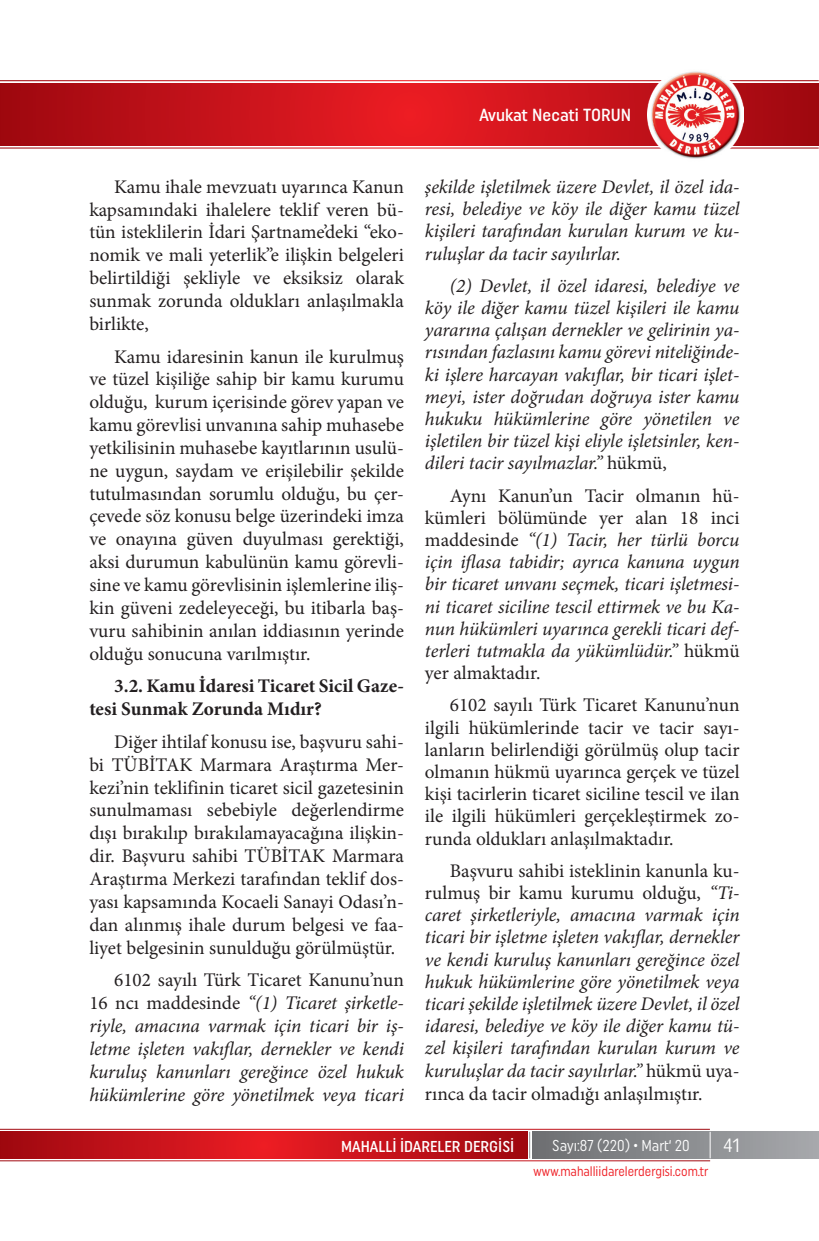
<style>
.page{position:relative;width:819px;height:1241px;background:#fff}
.page>*{position:absolute;margin:0;border:0;box-sizing:border-box;transform-origin:0 0}
.t1{font:italic 19.25px/22.2px "Minion Pro";letter-spacing:-.005em;color:#231f20;text-align:justify}
.t2{font:19.25px/22.8px "Minion Pro";color:#231f20;text-align:justify}
.t3{font:700 19.25px/22.8px "Minion Pro";color:#231f20}
.t4{font:19.25px "Uniform Condensed";color:#fff}
.t5{font:500 17.5px "Uniform Condensed";color:#fff}
.t6{font:500 15.75px "Uniform Condensed";color:#fff}
.t7{font:15.75px "Uniform Condensed";color:#fff;scale:.95 1}
.t8{font:13.83px "Uniform Condensed";color:#ee1d23;scale:.92 1}
.s1{font-style:normal}
</style>
<div class="page">
<svg style="left:0;top:83px;width:819px;height:62px;background:#c6121a"></svg>
<img style="left:647px;top:71px;width:96px;height:88px">
<div style="left:532px;top:1131px;width:287px;height:27px;background:linear-gradient(to right,#6d6f71,#a8a9ad)"></div>
<svg style="left:1px;top:1131px;width:526px;height:27px;background:#c41219"></svg>
<svg style="left:529px;top:1131px;width:1px;height:27px"></svg>
<svg style="left:709px;top:1131px;width:1px;height:27px"></svg>
<svg style="left:0;top:1128px;width:1px;height:33px"></svg>
<p class="t5" style="left:479px;top:105px;width:153px">Avukat Necati TORUN</p>
<p class="t2" style="left:89px;top:175px;width:316px;text-indent:25px">Kamu ihale mevzuatı uyarınca Kanun kapsamındaki ihalelere teklif veren bü&shy;tün isteklilerin İdari Şartname’deki “eko&shy;nomik ve mali yeterlik”e ilişkin belgeleri belirtildiği şekliyle ve eksiksiz olarak sunmak zorunda oldukları anlaşılmakla birlikte,</p>
<p class="t2" style="left:89px;top:345px;width:316px;text-indent:25px">Kamu idaresinin kanun ile kurulmuş ve tüzel kişiliğe sahip bir kamu kurumu olduğu, kurum içerisinde görev yapan ve kamu görevlisi unvanına sahip muhasebe yetkilisinin muhasebe kayıtlarının usulü&shy;ne uygun, saydam ve erişilebilir şekilde tutulmasından sorumlu olduğu, bu çer&shy;çevede söz konusu belge üzerindeki imza ve onayına güven duyulması gerektiği, aksi durumun kabulünün kamu görevli&shy;sine ve kamu görevlisinin işlemlerine iliş&shy;kin güveni zedeleyeceği, bu itibarla baş&shy;vuru sahibinin anılan iddiasının yerinde olduğu sonucuna varılmıştır.</p>
<p class="t3" style="left:89px;top:674px;width:316px;text-indent:25px">3.2. Kamu İdaresi Ticaret Sicil Gaze&shy;tesi Sunmak Zorunda Mıdır?</p>
<p class="t2" style="left:89px;top:730px;width:316px;text-indent:25px">Diğer ihtilaf konusu ise, başvuru sahi&shy;bi TÜBİTAK Marmara Araştırma Mer&shy;kezi’nin teklifinin ticaret sicil gazetesinin sunulmaması sebebiyle değerlendirme dışı bırakılıp bırakılamayacağına ilişkin&shy;dir. Başvuru sahibi TÜBİTAK Marmara Araştırma Merkezi tarafından teklif dos&shy;yası kapsamında Kocaeli Sanayi Odası’n&shy;dan alınmış ihale durum belgesi ve faa&shy;liyet belgesinin sunulduğu görülmüştür.</p>
<p class="t1" style="left:89px;top:968px;width:316px;line-height:22.8px;text-indent:25px"><span class="s1">6102 sayılı Türk Ticaret Kanunu’nun 16 ncı maddesinde</span> “(1) Ticaret şirketle&shy;riyle, amacına varmak için ticari bir iş&shy;letme işleten vakıflar, dernekler ve kendi kuruluş kanunları gereğince özel hukuk hükümlerine göre yönetilmek veya ticari</p>
<p class="t1" style="left:425px;top:175px;width:316px">şekilde işletilmek üzere Devlet, il özel ida&shy;resi, belediye ve köy ile diğer kamu tüzel kişileri tarafından kurulan kurum ve ku&shy;ruluşlar da tacir sayılırlar.</p>
<p class="t1" style="left:425px;top:274px;width:316px;text-indent:25px">(2) Devlet, il özel idaresi, belediye ve köy ile diğer kamu tüzel kişileri ile kamu yararına çalışan dernekler ve gelirinin ya&shy;rısından fazlasını kamu görevi niteliğinde&shy;ki işlere harcayan vakıflar, bir ticari işlet&shy;meyi, ister doğrudan doğruya ister kamu hukuku hükümlerine göre yönetilen ve işletilen bir tüzel kişi eliyle işletsinler, ken&shy;dileri tacir sayılmazlar.” <span class="s1">hükmü,</span></p>
<p class="t1" style="left:425px;top:484px;width:316px;text-indent:25px"><span class="s1">Aynı Kanun’un Tacir olmanın hü&shy;kümleri bölümünde yer alan 18 inci maddesinde</span> “(1) Tacir, her türlü borcu için iflasa tabidir; ayrıca kanuna uygun bir ticaret unvanı seçmek, ticari işletmesi&shy;ni ticaret siciline tescil ettirmek ve bu Ka&shy;nun hükümleri uyarınca gerekli ticari def&shy;terleri tutmakla da yükümlüdür.” <span class="s1">hükmü yer almaktadır.</span></p>
<p class="t2" style="left:425px;top:694px;width:316px;line-height:22.2px;text-indent:25px">6102 sayılı Türk Ticaret Kanunu’nun ilgili hükümlerinde tacir ve tacir sayı&shy;lanların belirlendiği görülmüş olup tacir olmanın hükmü uyarınca gerçek ve tüzel kişi tacirlerin ticaret siciline tescil ve ilan ile ilgili hükümleri gerçekleştirmek zo&shy;runda oldukları anlaşılmaktadır.</p>
<p class="t1" style="left:425px;top:859px;width:316px;text-indent:25px"><span class="s1">Başvuru sahibi isteklinin kanunla ku&shy;rulmuş bir kamu kurumu olduğu,</span> “Ti&shy;caret şirketleriyle, amacına varmak için ticari bir işletme işleten vakıflar, dernekler ve kendi kuruluş kanunları gereğince özel hukuk hükümlerine göre yönetilmek veya ticari şekilde işletilmek üzere Devlet, il özel idaresi, belediye ve köy ile diğer kamu tü&shy;zel kişileri tarafından kurulan kurum ve kuruluşlar da tacir sayılırlar.” <span class="s1">hükmü uya&shy;rınca da tacir olmadığı anlaşılmıştır.</span></p>
<p class="t6" style="left:341px;top:1136px;width:175px">MAHALLİ İDARELER DERGİSİ</p>
<p class="t7" style="left:552px;top:1136px;width:146px">Sayı:87 (220) • Mart‘ 20</p>
<p class="t4" style="left:723px;top:1133px;width:18px">41</p>
<p class="t8" style="left:533px;top:1162px;width:192px">www.mahalliidarelerdergisi.com.tr</p>
</div>
